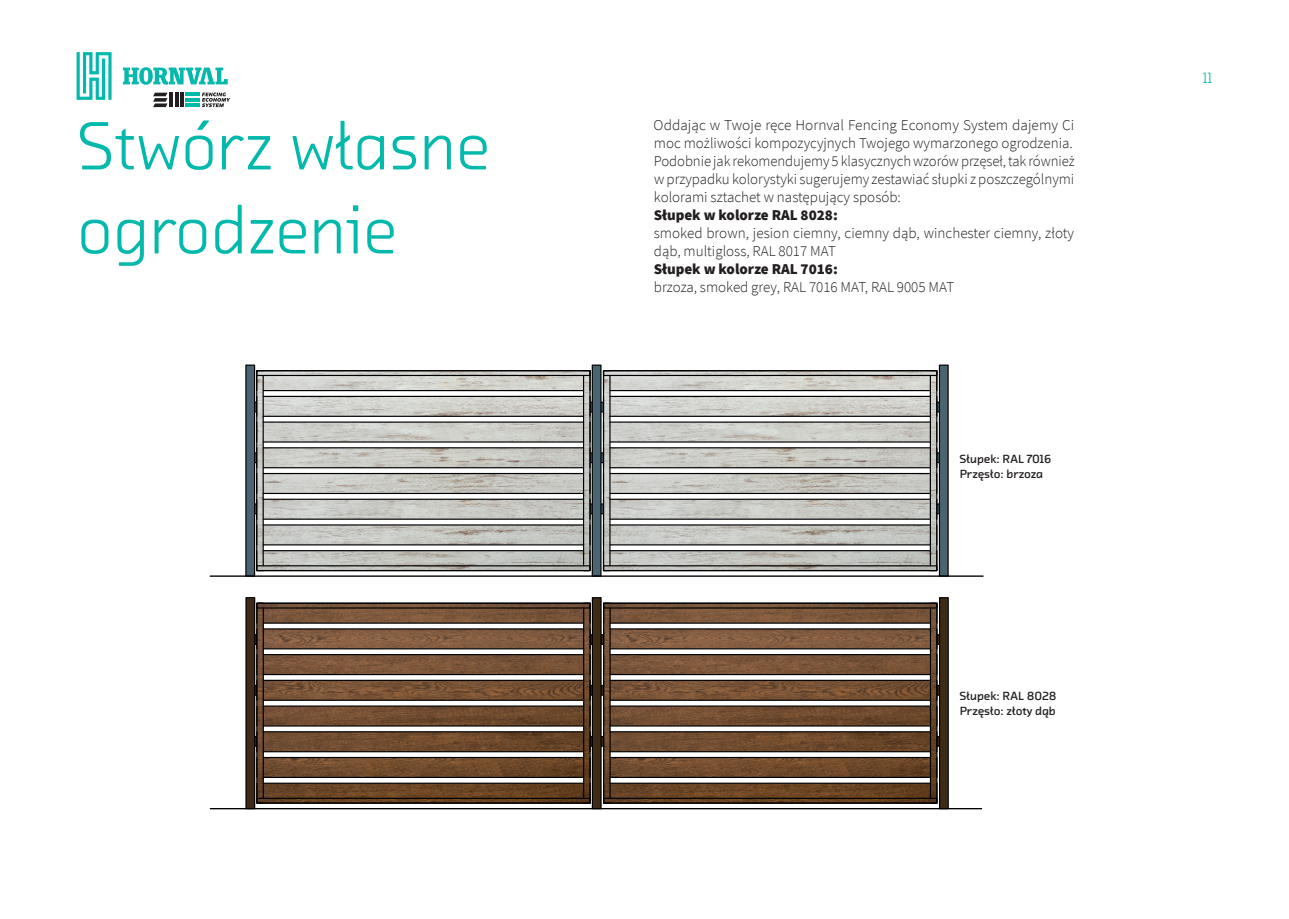
<style>
.page{position:relative;width:1289px;height:919px;background:#fff}
.page>*{position:absolute;margin:0;border:0;box-sizing:border-box;transform-origin:0 0}
.t1{font:69px/84px "Chambers Sans Pro";letter-spacing:-.005em;color:#03b9ac}
.t2{font:300 15px/18px "Source Sans Pro";color:#231f20}
.t3{font:900 15px "Source Sans Pro";color:#231f20}
.t4{font:15px "Chambers Sans Pro";color:#03b9ac}
.t5{font:700 12px/14.4px "Chambers Sans Pro";letter-spacing:-.01em;color:#231f20}
</style>
<div class="page">
<svg style="left:202px;top:92px;width:28px;height:15px"></svg>
<hr style="left:169px;top:93px;width:4px;height:14px;background:#231f20">
<hr style="left:175px;top:93px;width:3px;height:14px;background:#231f20">
<hr style="left:180px;top:93px;width:4px;height:14px;background:#231f20">
<hr style="left:185px;top:93px;width:15px;height:3px;background:#03b9ac">
<hr style="left:185px;top:98px;width:15px;height:4px;background:#03b9ac">
<hr style="left:185px;top:103px;width:15px;height:4px;background:#03b9ac">
<svg style="left:153px;top:93px;width:14px;height:14px"></svg>
<svg style="left:123px;top:67px;width:105px;height:18px"></svg>
<svg style="left:77px;top:52px;width:35px;height:48px"></svg>
<div style="left:584px;top:402px;width:24px;height:10px;background:#212e34"></div>
<div style="left:583px;top:401px;width:26px;height:11px;border:1px solid #000001"></div>
<div style="left:584px;top:453px;width:24px;height:9px;background:#212e34"></div>
<div style="left:583px;top:452px;width:26px;height:11px;border:1px solid #000001"></div>
<div style="left:584px;top:504px;width:24px;height:9px;background:#212e34"></div>
<div style="left:583px;top:503px;width:26px;height:11px;border:1px solid #000001"></div>
<div style="left:246px;top:365px;width:8px;height:211px;background:#496571"></div>
<div style="left:245px;top:364px;width:10px;height:212px;border:1px solid #000001"></div>
<div style="left:592px;top:365px;width:9px;height:211px;background:#496571"></div>
<div style="left:591px;top:364px;width:10px;height:212px;border:1px solid #000001"></div>
<svg style="left:255px;top:369px;width:336px;height:202px"></svg>
<div style="left:256px;top:370px;width:334px;height:6px;border:1px solid #000001"></div>
<div style="left:256px;top:565px;width:334px;height:6px;border:1px solid #000001"></div>
<div style="left:939px;top:365px;width:9px;height:211px;background:#496571"></div>
<div style="left:938px;top:364px;width:10px;height:212px;border:1px solid #000001"></div>
<hr style="left:210px;top:575px;width:773px;height:1px;background:#000001">
<svg style="left:602px;top:370px;width:336px;height:201px"></svg>
<div style="left:603px;top:370px;width:334px;height:6px;border:1px solid #000001"></div>
<div style="left:603px;top:565px;width:334px;height:6px;border:1px solid #000001"></div>
<div style="left:250px;top:634px;width:13px;height:10px;background:#2c1f0f"></div>
<div style="left:250px;top:634px;width:14px;height:11px;border:1px solid #000001"></div>
<div style="left:250px;top:685px;width:13px;height:10px;background:#2c1f0f"></div>
<div style="left:250px;top:684px;width:14px;height:11px;border:1px solid #000001"></div>
<div style="left:250px;top:736px;width:13px;height:10px;background:#2c1f0f"></div>
<div style="left:250px;top:736px;width:14px;height:10px;border:1px solid #000001"></div>
<div style="left:584px;top:634px;width:24px;height:10px;background:#150f07"></div>
<div style="left:583px;top:634px;width:26px;height:11px;border:1px solid #000001"></div>
<div style="left:584px;top:685px;width:24px;height:10px;background:#150f07"></div>
<div style="left:583px;top:684px;width:26px;height:11px;border:1px solid #000001"></div>
<div style="left:584px;top:736px;width:24px;height:10px;background:#150f07"></div>
<div style="left:583px;top:736px;width:26px;height:10px;border:1px solid #000001"></div>
<div style="left:246px;top:597px;width:9px;height:211px;background:#3d2b15"></div>
<div style="left:245px;top:597px;width:10px;height:212px;border:1px solid #000001"></div>
<div style="left:592px;top:597px;width:9px;height:211px;background:#3d2b15"></div>
<div style="left:591px;top:597px;width:10px;height:212px;border:1px solid #000001"></div>
<svg style="left:256px;top:602px;width:335px;height:202px"></svg>
<div style="left:256px;top:602px;width:334px;height:6px;border:1px solid #000001"></div>
<div style="left:256px;top:797px;width:334px;height:6px;border:1px solid #000001"></div>
<div style="left:931px;top:634px;width:12px;height:10px;background:#3d2b15"></div>
<div style="left:930px;top:634px;width:14px;height:11px;border:1px solid #000001"></div>
<div style="left:931px;top:685px;width:12px;height:10px;background:#3d2b15"></div>
<div style="left:930px;top:684px;width:14px;height:11px;border:1px solid #000001"></div>
<div style="left:931px;top:736px;width:12px;height:10px;background:#3d2b15"></div>
<div style="left:930px;top:736px;width:14px;height:10px;border:1px solid #000001"></div>
<div style="left:939px;top:597px;width:9px;height:211px;background:#3d2b15"></div>
<div style="left:939px;top:597px;width:9px;height:212px;border:1px solid #000001"></div>
<hr style="left:210px;top:807px;width:771px;height:2px;background:#000001">
<svg style="left:602px;top:602px;width:336px;height:202px"></svg>
<div style="left:603px;top:602px;width:334px;height:6px;border:1px solid #000001"></div>
<div style="left:603px;top:797px;width:334px;height:6px;border:1px solid #000001"></div>
<h1 class="t1" style="left:77px;top:103px;width:415px">Stwórz własne ogrodzenie</h1>
<p class="t2" style="left:653px;top:116px;width:422px">Oddając w Twoje ręce Hornval Fencing Economy System dajemy Ci moc możliwości kompozycyjnych Twojego wymarzonego ogrodzenia.<br>Podobnie jak rekomendujemy 5 klasycznych wzorów przęseł, tak również w przypadku kolorystyki sugerujemy zestawiać słupki z poszczególnymi kolorami sztachet w następujący sposób:</p>
<p class="t3" style="left:653px;top:205px;width:185px">Słupek w kolorze RAL 8028:</p>
<p class="t2" style="left:653px;top:224px;width:422px">smoked brown, jesion ciemny, ciemny dąb, winchester ciemny, złoty dąb, multigloss, RAL 8017 MAT</p>
<p class="t3" style="left:653px;top:259px;width:185px">Słupek w kolorze RAL 7016:</p>
<p class="t2" style="left:654px;top:278px;width:302px">brzoza, smoked grey, RAL 7016 MAT, RAL 9005 MAT</p>
<p class="t5" style="left:959px;top:451px;width:94px">Słupek: RAL 7016<br>Przęsło: brzoza</p>
<p class="t5" style="left:959px;top:688px;width:99px">Słupek: RAL 8028<br>Przęsło: złoty dąb</p>
<p class="t4" style="left:1202px;top:68px;width:11px">11</p>
</div>
